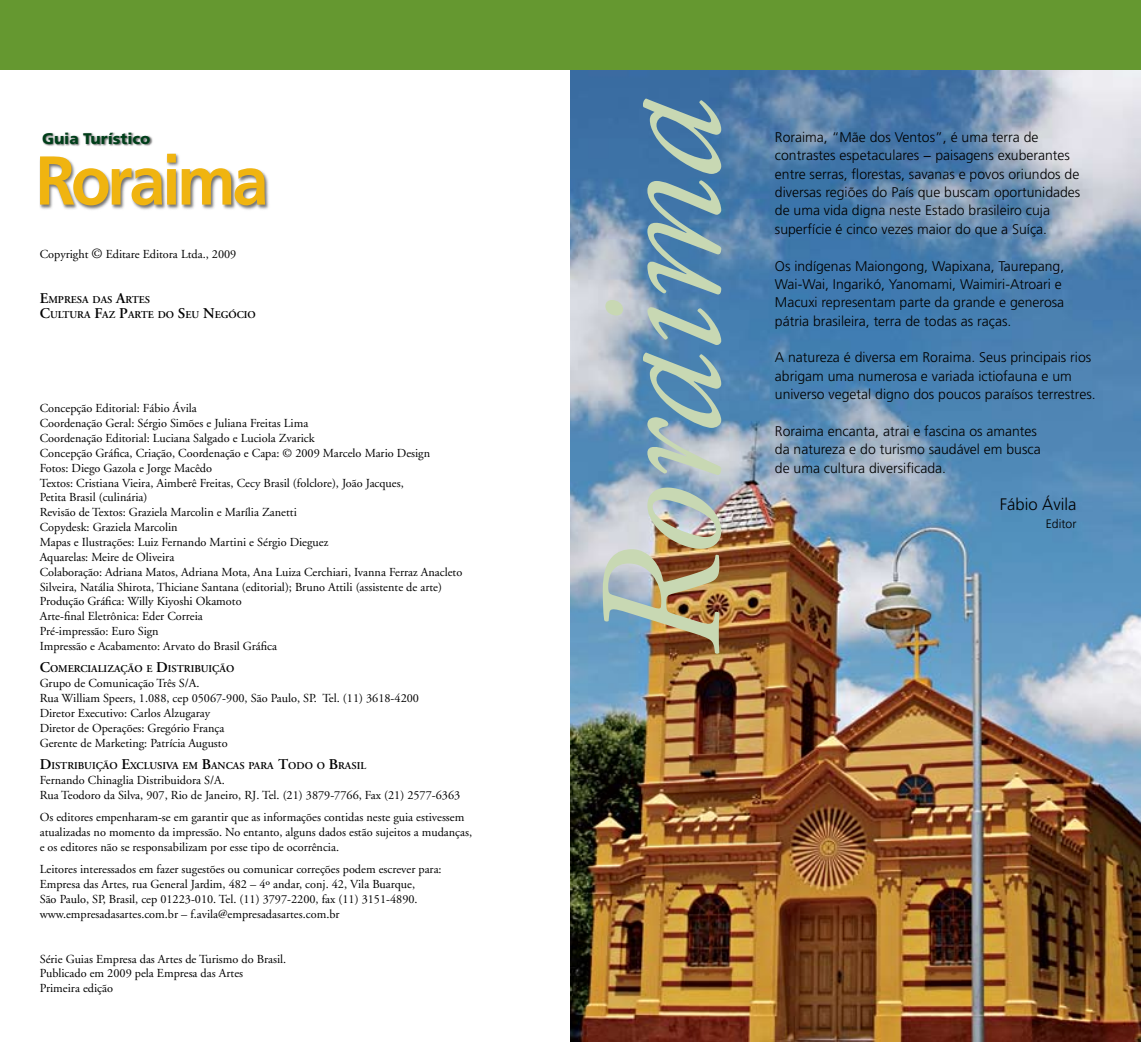
<style>
.page{position:relative;width:1141px;height:1042px;background:#fff}
.page>*{position:absolute;margin:0;border:0;box-sizing:border-box;transform-origin:0 0}
.t1{font:italic 175px "Adobe Garamond";color:#c8d8b3}
.t2{font:700 68.95px "Frutiger";letter-spacing:-.05em;color:#f0b410;scale:.95 1}
.t3{font:300 16.62px "Frutiger";color:#000}
.t4{font:900 15.4px "Frutiger";color:#003f1a}
.t5{font:300 14px/18.4px "Frutiger";color:#000}
.t6{font:12.25px/14.9px "Adobe Garamond";color:#000}
.t7{font:300 12.25px "Frutiger";color:#000}
.t8{font:600 10.33px/14.9px "Adobe Garamond";color:#000}
.s1{font-size:14px}
.s2{font-size:14.88px}
</style>
<div class="page">
<img style="left:570px;top:69px;width:571px;height:973px">
<div style="left:0;top:0;width:1141px;height:69px;background:#659830"></div>
<div style="left:43px;top:133px;width:134px;height:27px;background:#000;opacity:.35"></div>
<div style="left:39px;top:153px;width:323px;height:96px;background:#000;opacity:.35"></div>
<p class="t4" style="left:42px;top:129px;width:110px">Guia Turístico</p>
<h2 class="t2" style="left:36px;top:140px;width:247px">Roraima</h2>
<p class="t6" style="left:40px;top:247px;width:198px">Copyright <span class="s1">©</span> Editare Editora Ltda., 2009</p>
<p class="t8" style="left:40px;top:292px;width:218px"><span class="s2">E</span>MPRESA DAS <span class="s2">A</span>RTES<br><span class="s2">C</span>ULTURA <span class="s2">F</span>AZ <span class="s2">P</span>ARTE DO <span class="s2">S</span>EU <span class="s2">N</span>EGÓCIO</p>
<p class="t6" style="left:40px;top:401px;width:424px">Concepção Editorial: Fábio Ávila<br>Coordenação Geral: Sérgio Simões e Juliana Freitas Lima<br>Coordenação Editorial: Luciana Salgado e Luciola Zvarick<br>Concepção Gráfica, Criação, Coordenação e Capa: © 2009 Marcelo Mario Design<br>Fotos: Diego Gazola e Jorge Macêdo<br>Textos: Cristiana Vieira, Aimberê Freitas, Cecy Brasil (folclore), João Jacques,<br>Petita Brasil (culinária)<br>Revisão de Textos: Graziela Marcolin e Marília Zanetti<br>Copydesk: Graziela Marcolin<br>Mapas e Ilustrações: Luiz Fernando Martini e Sérgio Dieguez<br>Aquarelas: Meire de Oliveira<br>Colaboração: Adriana Matos, Adriana Mota, Ana Luiza Cerchiari, Ivanna Ferraz Anacleto Silveira, Natália Shirota, Thiciane Santana (editorial); Bruno Attili (assistente de arte)<br>Produção Gráfica: Willy Kiyoshi Okamoto<br>Arte-final Eletrônica: Eder Correia<br>Pré-impressão: Euro Sign<br>Impressão e Acabamento: Arvato do Brasil Gráfica</p>
<p class="t8" style="left:40px;top:662px;width:196px"><span class="s2">C</span>OMERCIALIZAÇÃO E <span class="s2">D</span>ISTRIBUIÇÃO</p>
<p class="t6" style="left:40px;top:676px;width:381px">Grupo de Comunicação Três S/A.<br>Rua William Speers, 1.088, cep 05067-900, São Paulo, SP. Tel. (11) 3618-4200<br>Diretor Executivo: Carlos Alzugaray<br>Diretor de Operações: Gregório França<br>Gerente de Marketing: Patrícia Augusto</p>
<p class="t8" style="left:40px;top:759px;width:328px"><span class="s2">D</span>ISTRIBUIÇÃO <span class="s2">E</span>XCLUSIVA EM <span class="s2">B</span>ANCAS PARA <span class="s2">T</span>ODO O <span class="s2">B</span>RASIL</p>
<p class="t6" style="left:40px;top:773px;width:422px">Fernando Chinaglia Distribuidora S/A.<br>Rua Teodoro da Silva, 907, Rio de Janeiro, RJ. Tel. (21) 3879-7766, Fax (21) 2577-6363</p>
<p class="t6" style="left:40px;top:810px;width:434px">Os editores empenharam-se em garantir que as informações contidas neste guia estivessem atualizadas no momento da impressão. No entanto, alguns dados estão sujeitos a mudanças, e os editores não se responsabilizam por esse tipo de ocorrência.</p>
<p class="t6" style="left:40px;top:862px;width:403px">Leitores interessados em fazer sugestões ou comunicar correções podem escrever para:<br>Empresa das Artes, rua General Jardim, 482 – 4º andar, conj. 42, Vila Buarque,<br>São Paulo, SP, Brasil, cep 01223-010. Tel. (11) 3797-2200, fax (11) 3151-4890. www.empresadasartes.com.br – f.avila@empresadasartes.com.br</p>
<p class="t6" style="left:40px;top:951px;width:248px">Série Guias Empresa das Artes de Turismo do Brasil.<br>Publicado em 2009 pela Empresa das Artes<br>Primeira edição</p>
<h1 class="t1" style="left:570px;top:663px;width:566px;rotate:-90deg">Roraima</h1>
<p class="t5" style="left:775px;top:128px;width:307px">Roraima, “Mãe dos Ventos”, é uma terra de contrastes espetaculares − paisagens exuberantes entre serras, florestas, savanas e povos oriundos de diversas regiões do País que buscam oportunidades de uma vida digna neste Estado brasileiro cuja superfície é cinco vezes maior do que a Suíça.</p>
<p class="t5" style="left:775px;top:256px;width:291px">Os indígenas Maiongong, Wapixana, Taurepang, Wai-Wai, Ingarikó, Yanomami, Waimiri-Atroari e Macuxi representam parte da grande e generosa pátria brasileira, terra de todas as raças.</p>
<p class="t5" style="left:775px;top:348px;width:322px">A natureza é diversa em Roraima. Seus principais rios abrigam uma numerosa e variada ictiofauna e um universo vegetal digno dos poucos paraísos terrestres.</p>
<p class="t5" style="left:775px;top:422px;width:267px">Roraima encanta, atrai e fascina os amantes da natureza e do turismo saudável em busca de uma cultura diversificada.</p>
<h3 class="t3" style="left:1000px;top:494px;width:78px">Fábio Ávila</h3>
<p class="t7" style="left:1046px;top:517px;width:32px">Editor</p>
</div>
